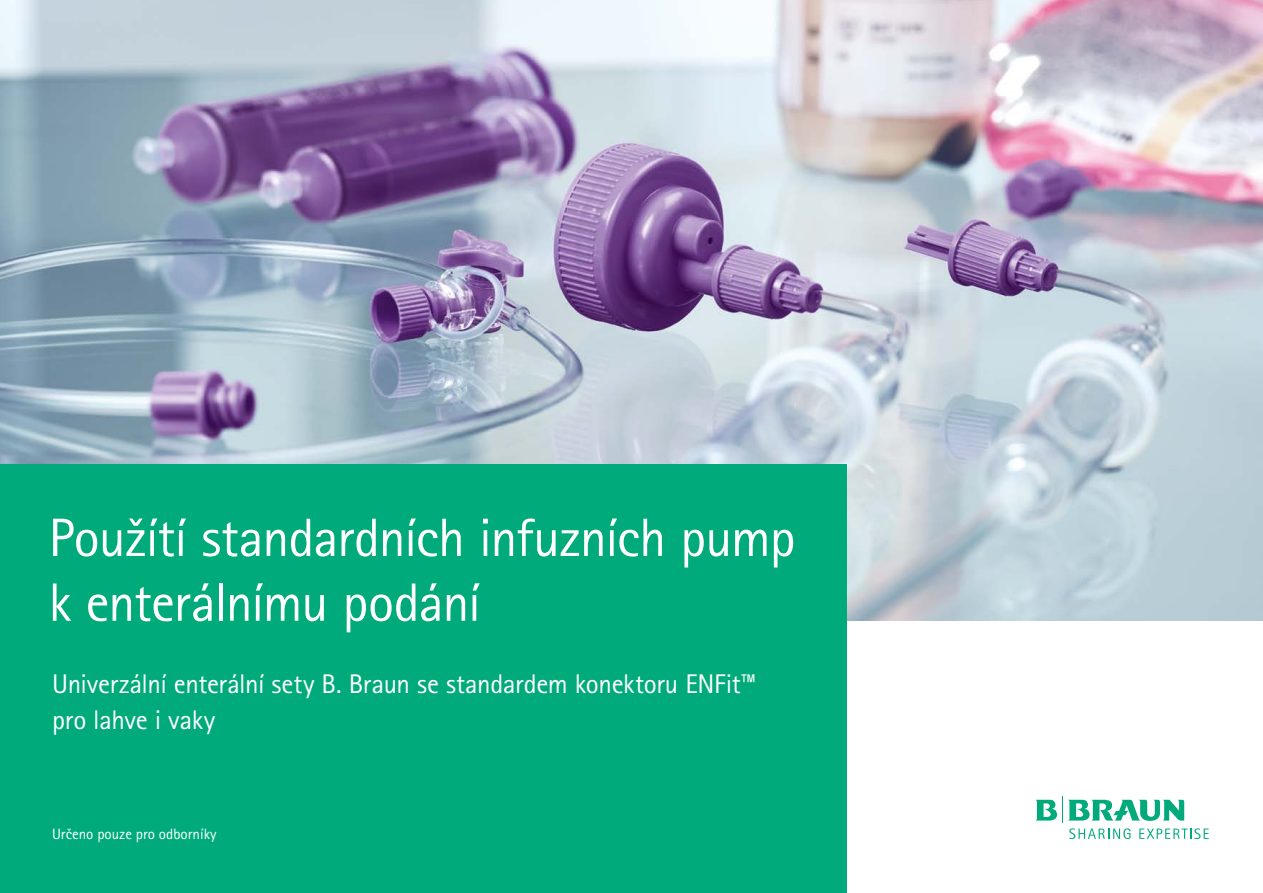
<style>
.page{position:relative;width:1263px;height:893px;background:#fff}
.page>*{position:absolute;margin:0;border:0;box-sizing:border-box;transform-origin:0 0}
.t1{font:54px/64.8px "Rotis Sans Serif Pro";letter-spacing:-.02em;color:#fff}
.t2{font:27px/36px "Rotis Sans Serif Pro";letter-spacing:-.01em;color:#fff}
.t3{font:15px "Rotis Sans Serif Pro";color:#fff}
</style>
<div class="page">
<img style="left:0;top:0;width:1263px;height:621px">
<div style="left:0;top:465px;width:846px;height:428px;background:#00aa7a"></div>
<svg style="left:1035px;top:797px;width:174px;height:42px"></svg>
<h1 class="t1" style="left:49px;top:506px;width:748px">Použítí standardních infuzních pump k enterálnímu podání</h1>
<p class="t2" style="left:52px;top:666px;width:706px">Univerzální enterální sety B. Braun se standardem konektoru ENFit™ pro lahve i vaky</p>
<p class="t3" style="left:52px;top:825px;width:166px">Určeno pouze pro odborníky</p>
</div>
